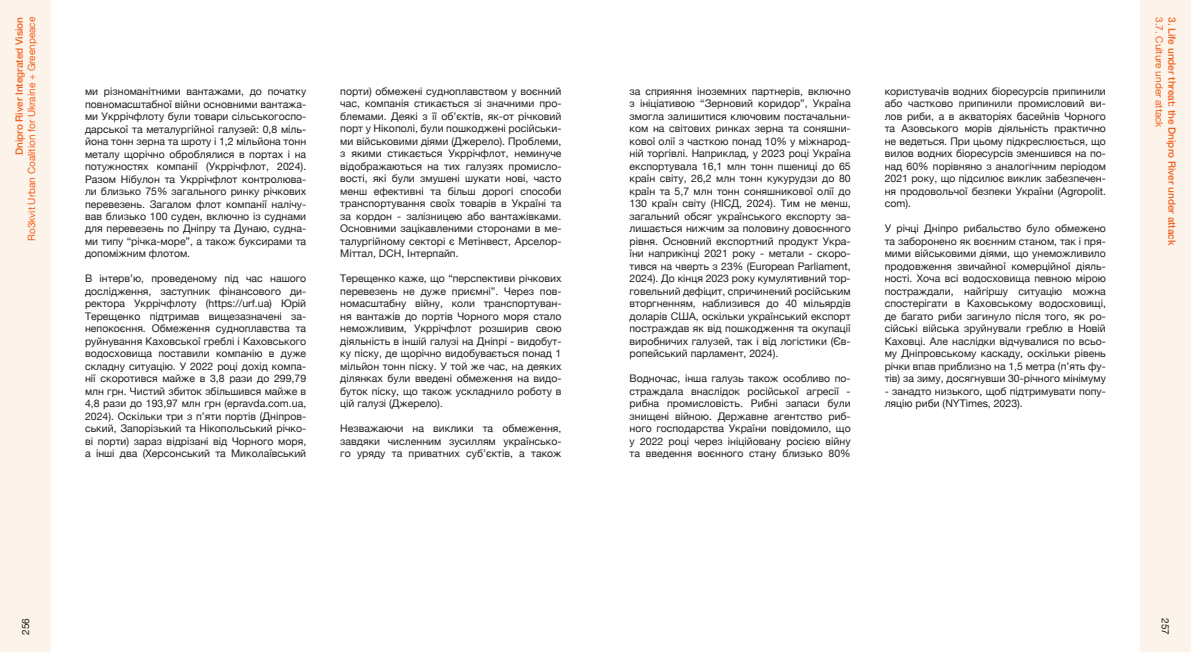
<style>
.page{position:relative;width:1191px;height:652px;background:#fff}
.page>*{position:absolute;margin:0;border:0;box-sizing:border-box;transform-origin:0 0}
.t1{font:10.5px/12.5px "Helvetica Neue";color:#231f20;text-align:justify}
.t2{font:500 10px "Helvetica Neue";color:#f2611d}
.t3{font:10px "Helvetica Neue";color:#f2611d}
.t4{font:10px "Helvetica Neue";color:#231f20}
</style>
<div class="page">
<div style="left:1140px;top:0;width:51px;height:652px;background:#fcf3eb"></div>
<div style="left:0;top:0;width:51px;height:652px;background:#fcf3eb"></div>
<p class="t2" style="left:13px;top:155px;width:140px;rotate:-90deg">Dnipro River Integrated Vision</p>
<p class="t3" style="left:26px;top:241px;width:225px;rotate:-90deg">Ro3kvit Urban Coalition for Ukraine + Greenpeace</p>
<p class="t1" style="left:85px;top:86px;width:223px">ми різноманітними вантажами, до початку повномасштабної війни основними вантажа&shy;ми Укррічфлоту були товари сільськогоспо&shy;дарської та металургійної галузей: 0,8 міль&shy;йона тонн зерна та шроту і 1,2 мільйона тонн металу щорічно оброблялися в портах і на потужностях компанії (Укррічфлот, 2024).<br>Разом Нібулон та Укррічфлот контролюва&shy;ли близько 75% загального ринку річкових перевезень. Загалом флот компанії налічу&shy;вав близько 100 суден, включно із суднами для перевезень по Дніпру та Дунаю, судна&shy;ми типу “річка-море”, а також буксирами та допоміжним флотом.</p>
<p class="t1" style="left:85px;top:273px;width:223px">В інтерв’ю, проведеному під час нашого дослідження, заступник фінансового ди&shy;ректора Укррічфлоту (https://urf.ua) Юрій Терещенко підтримав вищезазначені за&shy;непокоєння. Обмеження судноплавства та руйнування Каховської греблі і Каховського водосховища поставили компанію в дуже складну ситуацію. У 2022 році дохід компа&shy;нії скоротився майже в 3,8 рази до 299,79 млн грн. Чистий збиток збільшився майже в 4,8 рази до 193,97 млн грн (epravda.com.ua, 2024). Оскільки три з п’яти портів (Дніпров&shy;ський, Запорізький та Нікопольський річко&shy;ві порти) зараз відрізані від Чорного моря, а інші два (Херсонський та Миколаївський</p>
<p class="t1" style="left:340px;top:86px;width:223px">порти) обмежені судноплавством у воєнний час, компанія стикається зі значними про&shy;блемами. Деякі з її об’єктів, як-от річковий порт у Нікополі, були пошкоджені російськи&shy;ми військовими діями (Джерело). Проблеми, з якими стикається Укррічфлот, неминуче відображаються на тих галузях промисло&shy;вості, які були змушені шукати нові, часто менш ефективні та більш дорогі способи транспортування своїх товарів в Україні та за кордон - залізницею або вантажівками.<br>Основними зацікавленими сторонами в ме&shy;талургійному секторі є Метінвест, Арселор-Міттал, DCH, Інтерпайп.</p>
<p class="t1" style="left:340px;top:273px;width:223px">Терещенко каже, що “перспективи річкових перевезень не дуже приємні”. Через пов&shy;номасштабну війну, коли транспортуван&shy;ня вантажів до портів Чорного моря стало неможливим, Укррічфлот розширив свою діяльність в іншій галузі на Дніпрі - видобут&shy;ку піску, де щорічно видобувається понад 1 мільйон тонн піску. У той же час, на деяких ділянках були введені обмеження на видо&shy;буток піску, що також ускладнило роботу в цій галузі (Джерело).</p>
<p class="t1" style="left:340px;top:423px;width:223px">Незважаючи на виклики та обмеження, завдяки численним зусиллям українсько&shy;го уряду та приватних суб’єктів, а також</p>
<p class="t1" style="left:629px;top:85px;width:223px">за сприяння іноземних партнерів, включно з ініціативою “Зерновий коридор”, Україна змогла залишитися ключовим постачальни&shy;ком на світових ринках зерна та соняшни&shy;кової олії з часткою понад 10% у міжнарод&shy;ній торгівлі. Наприклад, у 2023 році Україна експортувала 16,1 млн тонн пшениці до 65 країн світу, 26,2 млн тонн кукурудзи до 80 країн та 5,7 млн тонн соняшникової олії до 130 країн світу (НІСД, 2024). Тим не менш, загальний обсяг українського експорту за&shy;лишається нижчим за половину довоєнного рівня. Основний експортний продукт Укра&shy;їни наприкінці 2021 року - метали - скоро&shy;тився на чверть з 23% (European Parliament, 2024). До кінця 2023 року кумулятивний тор&shy;говельний дефіцит, спричинений російським вторгненням, наблизився до 40 мільярдів доларів США, оскільки український експорт постраждав як від пошкодження та окупації виробничих галузей, так і від логістики (Єв&shy;ропейський парламент, 2024).</p>
<p class="t1" style="left:629px;top:373px;width:223px">Водночас, інша галузь також особливо по&shy;страждала внаслідок російської агресії - рибна промисловість. Рибні запаси були знищені війною. Державне агентство риб&shy;ного господарства України повідомило, що у 2022 році через ініційовану росією війну та введення воєнного стану близько 80%</p>
<p class="t1" style="left:884px;top:85px;width:223px">користувачів водних біоресурсів припинили або частково припинили промисловий ви&shy;лов риби, а в акваторіях басейнів Чорного та Азовського морів діяльність практично не ведеться. При цьому підкреслюється, що вилов водних біоресурсів зменшився на по&shy;над 60% порівняно з аналогічним періодом 2021 року, що підсилює виклик забезпечен&shy;ня продовольчої безпеки України (Agropolit. com).</p>
<p class="t1" style="left:884px;top:223px;width:223px">У річці Дніпро рибальство було обмежено та заборонено як воєнним станом, так і пря&shy;мими військовими діями, що унеможливило продовження звичайної комерційної діяль&shy;ності. Хоча всі водосховища певною мірою постраждали, найгіршу ситуацію можна спостерігати в Каховському водосховищі, де багато риби загинуло після того, як ро&shy;сійські війська зруйнували греблю в Новій Каховці. Але наслідки відчувалися по всьо&shy;му Дніпровському каскаду, оскільки рівень річки впав приблизно на 1,5 метра (п’ять фу&shy;тів) за зиму, досягнувши 30-річного мінімуму</p>
<p class="t1" style="left:884px;top:385px;width:223px">- занадто низького, щоб підтримувати попу&shy;ляцію риби (NYTimes, 2023).</p>
<p class="t3" style="left:1165px;top:17px;width:112px;rotate:90deg">3.7. Culture under attack</p>
<p class="t2" style="left:1178px;top:17px;width:230px;rotate:90deg">3. Life under threat: the Dnipro River under attack</p>
<p class="t4" style="left:18px;top:635px;width:18px;rotate:-90deg">256</p>
<p class="t4" style="left:1172px;top:618px;width:18px;rotate:90deg">257</p>
</div>
